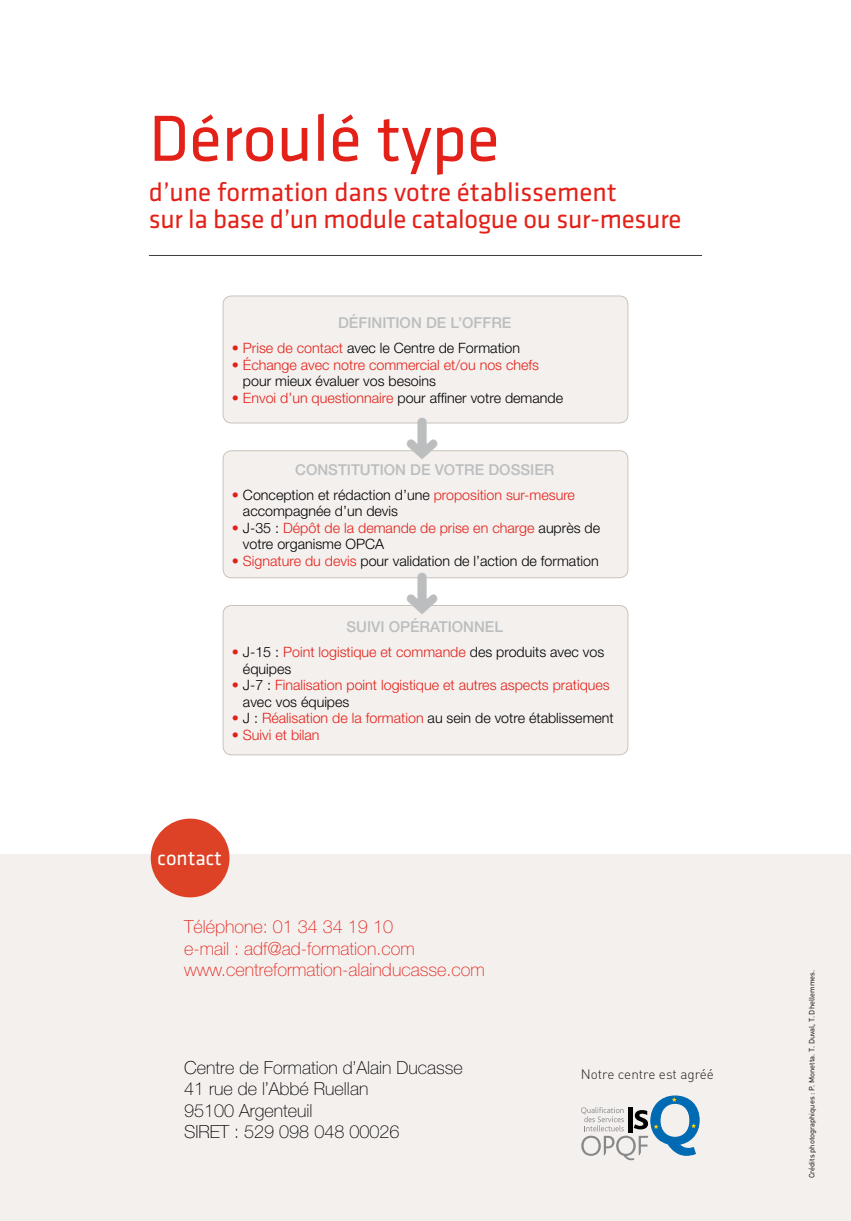
<style>
.page{position:relative;width:851px;height:1221px;background:#fff}
.page>*{position:absolute;margin:0;border:0;box-sizing:border-box;transform-origin:0 0}
.t1{font:67.5px "Klavika";color:#e32119}
.t2{font:27px/27px "Klavika";letter-spacing:-.005em;color:#e32119}
.t3{font:20.85px "Klavika";color:#fff}
.t4{font:100 18px/21.6px "Helvetica Neue";color:#000}
.t5{font:100 18px/21.6px "Helvetica Neue";color:#e32119}
.t6{font:500 15px "Helvetica Neue";color:#bbbdbe}
.t7{font:300 14.25px/16.5px "Helvetica Neue";color:#000}
.t8{font:300 14.25px/16.5px "Helvetica Neue";color:#e32119}
.t9{font:300 13.5px "DIN";color:#231d15}
.t10{font:7.5px "DIN";color:#000}
.s1{color:#e32119}
.s2{color:#000}
</style>
<div class="page">
<div style="left:0;top:854px;width:850px;height:366px;background:#f4f0ee"></div>
<hr style="left:149px;top:255px;width:553px;height:1px;background:#3e3d40">
<div style="left:151px;top:818px;width:78px;height:79px;background:#de4226;border-radius:50%"></div>
<svg style="left:581px;top:1095px;width:118px;height:65px"></svg>
<div style="left:223px;top:296px;width:404px;height:127px;background:#f4f0ee;border-radius:8px"></div>
<div style="left:223px;top:296px;width:405px;height:127px;border:1px solid #c9c4ba;border-radius:8px"></div>
<div style="left:223px;top:450px;width:404px;height:127px;background:#f4f0ee;border-radius:8px"></div>
<div style="left:223px;top:450px;width:405px;height:128px;border:1px solid #c9c4ba;border-radius:8px"></div>
<div style="left:223px;top:605px;width:404px;height:149px;background:#f4f0ee;border-radius:8px"></div>
<div style="left:223px;top:605px;width:405px;height:150px;border:1px solid #c9c4ba;border-radius:8px"></div>
<svg style="left:407px;top:421px;width:31px;height:31px"></svg>
<svg style="left:407px;top:576px;width:31px;height:31px"></svg>
<h1 class="t1" style="left:149px;top:94px;width:352px">Déroulé type</h1>
<h2 class="t2" style="left:149px;top:177px;width:534px">d’une formation dans votre établissement<br>sur la base d’un module catalogue ou sur-mesure</h2>
<p class="t6" style="left:338px;top:314px;width:175px">DÉFINITION DE L’OFFRE</p>
<p class="t7" style="left:232px;top:339px;width:290px"><span class="s1">• Prise de contact</span> avec le Centre de Formation</p>
<p class="t8" style="left:232px;top:356px;width:309px">• Échange avec notre commercial et/ou nos chefs</p>
<p class="t7" style="left:243px;top:372px;width:194px">pour mieux évaluer vos besoins</p>
<p class="t8" style="left:232px;top:389px;width:333px">• Envoi d’un questionnaire <span class="s2">pour affiner votre demande</span></p>
<p class="t6" style="left:295px;top:460px;width:260px">CONSTITUTION DE VOTRE DOSSIER</p>
<p class="t7" style="left:243px;top:486px;width:333px;text-indent:-11px"><span class="s1">•</span> Conception et rédaction d’une <span class="s1">proposition sur-mesure </span>accompagnée d’un devis</p>
<p class="t8" style="left:243px;top:519px;width:358px;text-indent:-11px">• <span class="s2">J-35 :</span> Dépôt de la demande de prise en charge <span class="s2">auprès de votre organisme OPCA</span></p>
<p class="t7" style="left:232px;top:552px;width:368px"><span class="s1">• Signature du devis</span> pour validation de l’action de formation</p>
<p class="t6" style="left:346px;top:618px;width:158px">SUIVI OPÉRATIONNEL</p>
<p class="t7" style="left:243px;top:643px;width:363px;text-indent:-11px"><span class="s1">•</span> J-15 : <span class="s1">Point logistique et commande</span> des produits avec vos équipes</p>
<p class="t8" style="left:243px;top:676px;width:368px;text-indent:-11px">• <span class="s2">J-7 :</span> Finalisation point logistique et autres aspects pratiques <span class="s2">avec vos équipes</span></p>
<p class="t7" style="left:232px;top:709px;width:383px"><span class="s1">•</span> J : <span class="s1">Réalisation de la formation</span> au sein de votre établissement</p>
<p class="t8" style="left:232px;top:726px;width:89px">• Suivi et bilan</p>
<h3 class="t3" style="left:157px;top:844px;width:66px">contact</h3>
<p class="t5" style="left:184px;top:915px;width:302px">Téléphone: 01 34 34 19 10<br>e-mail : adf@ad-formation.com www.centreformation-alainducasse.com</p>
<p class="t4" style="left:184px;top:1056px;width:280px">Centre de Formation d’Alain Ducasse<br>41 rue de l’Abbé Ruellan<br>95100 Argenteuil<br>SIRET : 529 098 048 00026</p>
<p class="t9" style="left:580px;top:1065px;width:135px">Notre centre est agréé</p>
<p class="t10" style="left:807px;top:1178px;width:210px;rotate:-90deg">Crédits photographiques : P. Monetta. T. Duval, T. Dhellemmes.</p>
</div>
